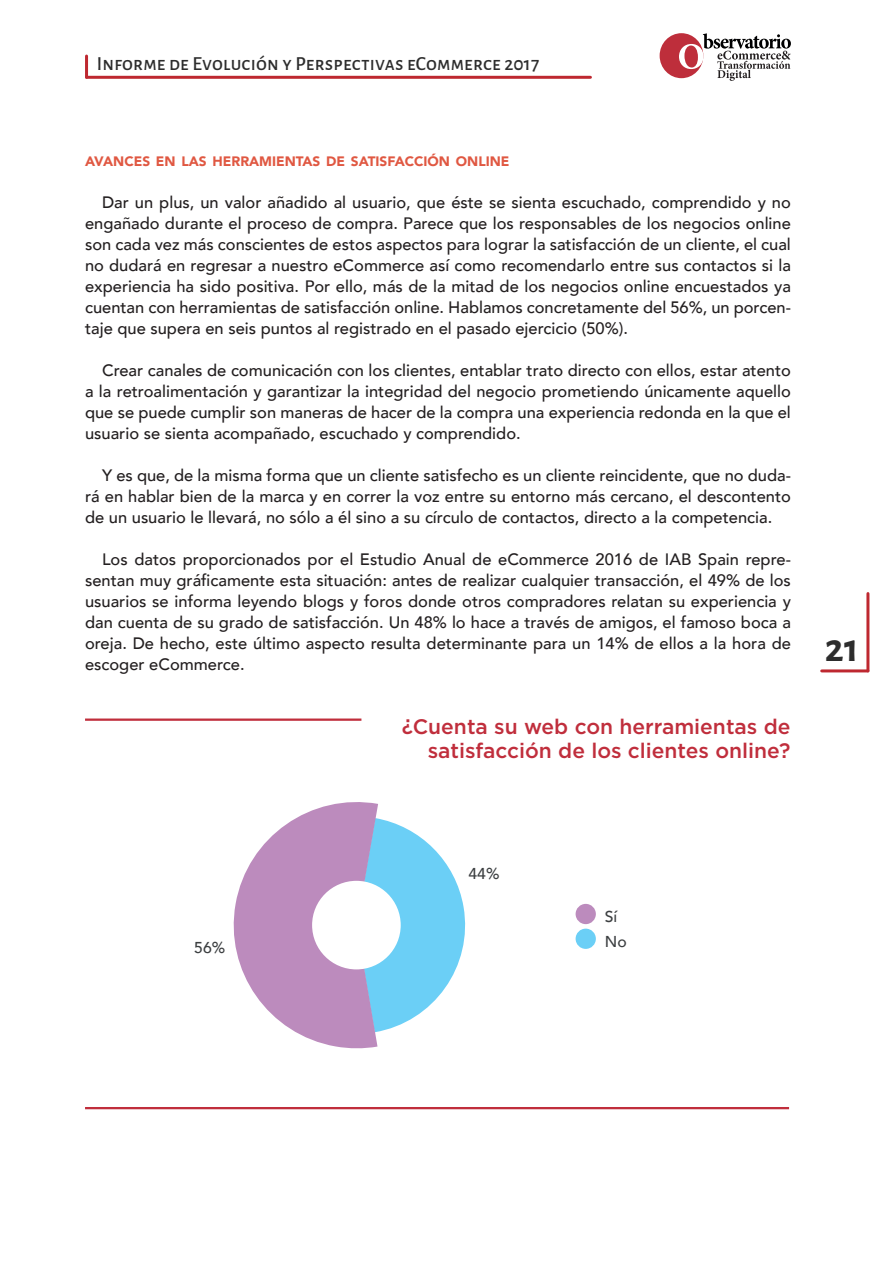
<style>
.page{position:relative;width:893px;height:1263px;background:#fff}
.page>*{position:absolute;margin:0;border:0;box-sizing:border-box;transform-origin:0 0}
.t1{font:700 40.5px "Alegreya Sans SC";color:#2d2d2d}
.entradillas_palo_sec{font:500 21px/24px "Gotham";color:#c02e3c;text-align:right}
.t2{font:500 19.5px "Alegreya Sans SC";letter-spacing:.01em;color:#2d2d2d}
._00_texto_normal{font:500 16.5px/21px "Avenir";color:#231f20;text-align:justify}
.t3{font:500 15.75px/24.8px "Avenir";color:#3c3f41}
._02_titulo_texto_2{font:900 13.65px "Avenir";color:#e05842}
</style>
<div class="page">
<hr style="left:87px;top:76px;width:503px;height:3px;background:#be2830">
<hr style="left:85px;top:56px;width:3px;height:21px;background:#be2830">
<hr style="left:866px;top:593px;width:3px;height:78px;background:#be2830">
<hr style="left:822px;top:669px;width:46px;height:3px;background:#be2830">
<div style="left:660px;top:33px;width:43px;height:45px;background:#be2e3b;border-radius:50%"></div>
<svg style="left:679px;top:33px;width:112px;height:48px"></svg>
<div style="left:576px;top:904px;width:20px;height:20px;background:#bc8bbd;border-radius:50%"></div>
<div style="left:576px;top:929px;width:20px;height:20px;background:#6bcff6;border-radius:50%"></div>
<svg style="left:233px;top:802px;width:233px;height:247px"></svg>
<div style="left:312px;top:881px;width:89px;height:88px;background:#fff;border-radius:50%"></div>
<hr style="left:85px;top:1107px;width:704px;height:2px;background:#c02e3c">
<hr style="left:85px;top:718px;width:276px;height:3px;background:#c02e3c">
<p class="t2" style="left:97px;top:51px;width:444px">Informe de Evolución y Perspectivas eCommerce 2017</p>
<p class="_02_titulo_texto_2" style="left:85px;top:149px;width:319px">AVANCES EN LAS HERRAMIENTAS DE SATISFACCI</p>
<p class="_02_titulo_texto_2" style="left:428px;top:149px;width:83px">ÓN ONLINE</p>
<p class="_00_texto_normal" style="left:85px;top:190px;width:707px;text-indent:17px">Dar un plus, un valor añadido al usuario, que éste se sienta escuchado, comprendido y no engañado durante el proceso de compra. Parece que los responsables de los negocios online son cada vez más conscientes de estos aspectos para lograr la satisfacción de un cliente, el cual no dudará en regresar a nuestro eCommerce así como recomendarlo entre sus contactos si la experiencia ha sido positiva. Por ello, más de la mitad de los negocios online encuestados ya cuentan con herramientas de satisfacción online. Hablamos concretamente del 56%, un porcen&shy;taje que supera en seis puntos al registrado en el pasado ejercicio (50%).</p>
<p class="_00_texto_normal" style="left:85px;top:358px;width:707px;text-indent:17px">Crear canales de comunicación con los clientes, entablar trato directo con ellos, estar atento a la retroalimentación y garantizar la integridad del negocio prometiendo únicamente aquello que se puede cumplir son maneras de hacer de la compra una experiencia redonda en la que el usuario se sienta acompañado, escuchado y comprendido.</p>
<p class="_00_texto_normal" style="left:85px;top:463px;width:707px;text-indent:17px">Y es que, de la misma forma que un cliente satisfecho es un cliente reincidente, que no duda&shy;rá en hablar bien de la marca y en correr la voz entre su entorno más cercano, el descontento de un usuario le llevará, no sólo a él sino a su círculo de contactos, directo a la competencia.</p>
<p class="_00_texto_normal" style="left:85px;top:547px;width:707px;text-indent:17px">Los datos proporcionados por el Estudio Anual de eCommerce 2016 de IAB Spain repre&shy;sentan muy gráficamente esta situación: antes de realizar cualquier transacción, el 49% de los usuarios se informa leyendo blogs y foros donde otros compradores relatan su experiencia y dan cuenta de su grado de satisfacción. Un 48% lo hace a través de amigos, el famoso boca a oreja. De hecho, este último aspecto resulta determinante para un 14% de ellos a la hora de escoger eCommerce.</p>
<p class="entradillas_palo_sec" style="left:402px;top:714px;width:390px">¿Cuenta su web con herramientas de satisfacción de los clientes online?</p>
<h1 class="t1" style="left:825px;top:618px;width:36px">21</h1>
<p class="t3" style="left:194px;top:934px;width:32px">56%</p>
<p class="t3" style="left:469px;top:860px;width:32px">44%</p>
<p class="t3" style="left:605px;top:903px;width:23px">Sí<br>No</p>
</div>
